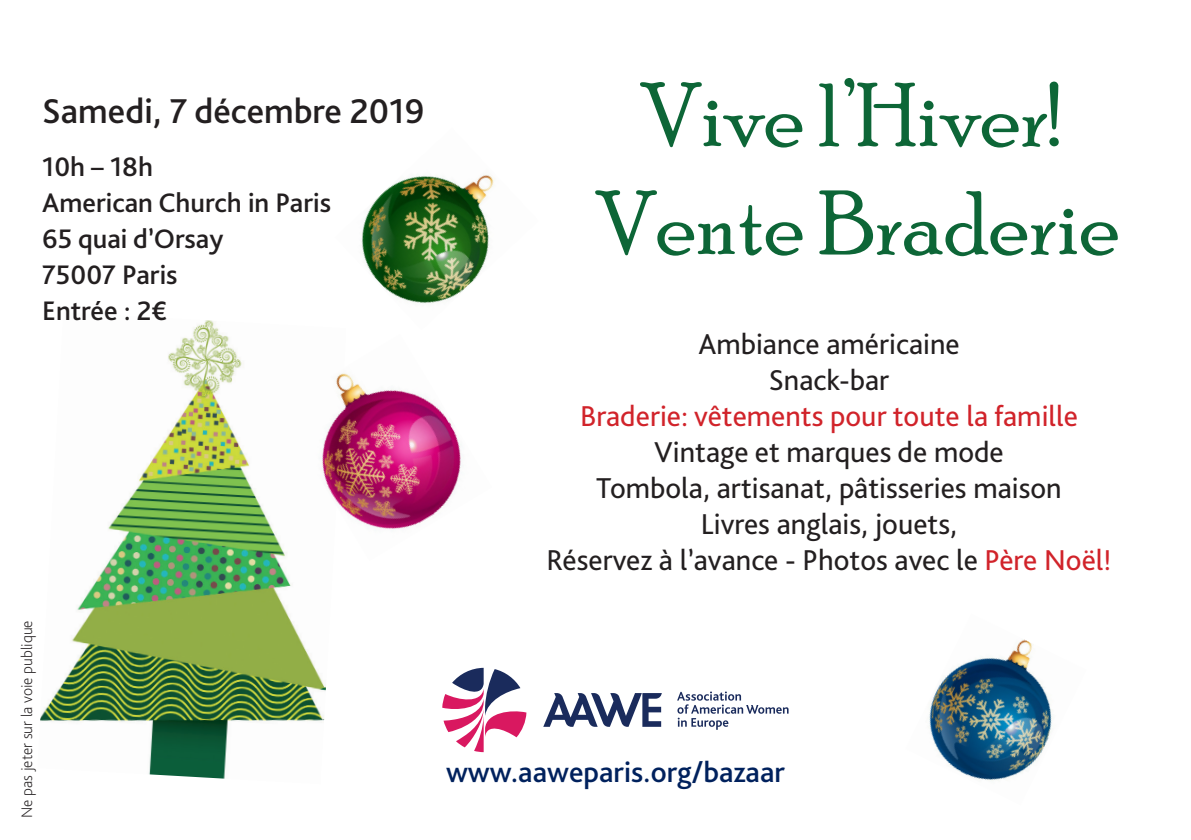
<style>
.page{position:relative;width:1191px;height:840px;background:#fff}
.page>*{position:absolute;margin:0;border:0;box-sizing:border-box;transform-origin:0 0}
.t1{font:90px/108px "Poor Richard";color:#0d6637;text-align:center}
.t2{font:500 36px "Bliss Pro";color:#231f20}
.t3{font:30px "Bliss Pro";color:#231f20}
.t4{font:30px "Bliss Pro";color:#d1232a}
.t5{font:500 30px "Bliss Pro";color:#00215d}
.t6{font:500 28px "Bliss Pro";color:#231f20}
.t7{font:200 16px "Bliss Pro";color:#231f20}
.s1{color:#d1232a}
</style>
<div class="page">
<img style="left:929px;top:639px;width:123px;height:142px">
<img style="left:361px;top:175px;width:133px;height:129px">
<img style="left:40px;top:320px;width:286px;height:459px">
<img style="left:277px;top:334px;width:184px;height:226px">
<svg style="left:442px;top:667px;width:84px;height:84px"></svg>
<svg style="left:543px;top:693px;width:119px;height:33px"></svg>
<svg style="left:677px;top:691px;width:111px;height:38px"></svg>
<p class="t2" style="left:42px;top:88px;width:384px">Samedi, 7 décembre 2019</p>
<p class="t6" style="left:42px;top:149px;width:112px">10h – 18h</p>
<p class="t6" style="left:42px;top:185px;width:290px">American Church in Paris</p>
<p class="t6" style="left:42px;top:221px;width:183px">65 quai d’Orsay</p>
<p class="t6" style="left:42px;top:257px;width:137px">75007 Paris</p>
<p class="t6" style="left:42px;top:293px;width:126px">Entrée : 2€</p>
<p class="t7" style="left:17px;top:817px;width:199px;rotate:-90deg">Ne pas jeter sur la voie publique</p>
<p class="t1" style="left:596px;top:60px;width:524px">Vive l’Hiver!<br>Vente Braderie</p>
<p class="t3" style="left:698px;top:325px;width:263px">Ambiance américaine</p>
<p class="t3" style="left:768px;top:361px;width:122px">Snack-bar</p>
<p class="t4" style="left:580px;top:397px;width:499px">Braderie: vêtements pour toute la famille</p>
<p class="t3" style="left:654px;top:433px;width:351px">Vintage et marques de mode</p>
<p class="t3" style="left:596px;top:469px;width:467px">Tombola, artisanat, pâtisseries maison</p>
<p class="t3" style="left:700px;top:505px;width:258px">Livres anglais, jouets,</p>
<p class="t3" style="left:546px;top:541px;width:566px">Réservez à l’avance - Photos avec le <span class="s1">Père Noël!</span></p>
<p class="t5" style="left:446px;top:752px;width:340px">www.aaweparis.org/bazaar</p>
</div>
